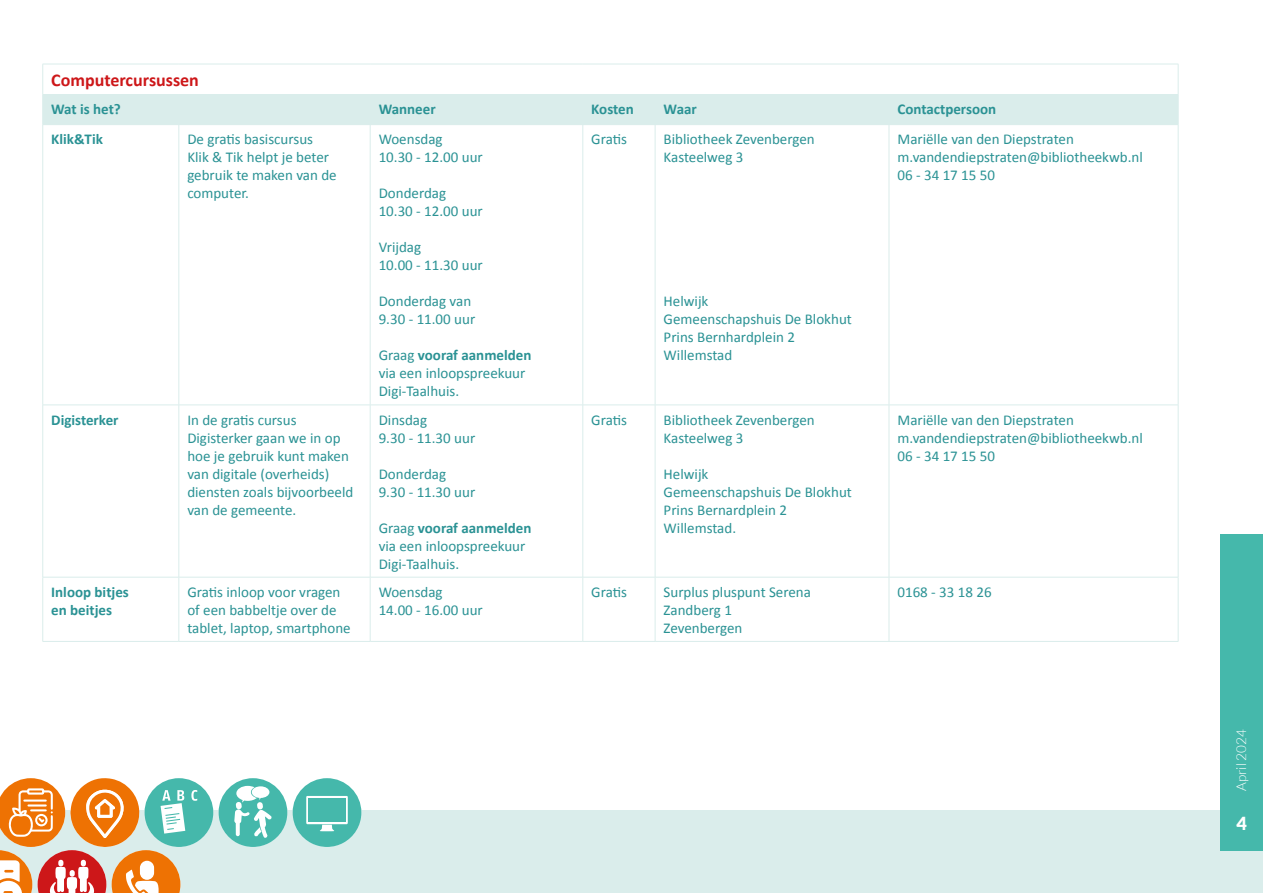
<style>
.page{position:relative;width:1263px;height:893px;background:#fff}
.page>*{position:absolute;margin:0;border:0;box-sizing:border-box;transform-origin:0 0}
.t1{font:700 18px "Calibri";color:#cd1719}
.t2{font:900 18px "Lato";color:#fff}
.t3{font:15px/18px "Calibri";color:#2a9294}
.t4{font:700 15px/18px "Calibri";color:#2a9294}
.t5{font:300 13.5px "Lato";color:#fff}
.s1{font-weight:700}
</style>
<div class="page">
<hr style="left:43px;top:64px;width:136px;height:1px;background:#daedeb">
<hr style="left:42px;top:64px;width:1px;height:30px;background:#daedeb">
<hr style="left:179px;top:64px;width:191px;height:1px;background:#daedeb">
<hr style="left:370px;top:64px;width:213px;height:1px;background:#daedeb">
<hr style="left:583px;top:64px;width:72px;height:1px;background:#daedeb">
<hr style="left:655px;top:64px;width:234px;height:1px;background:#daedeb">
<hr style="left:889px;top:64px;width:289px;height:1px;background:#daedeb">
<hr style="left:1178px;top:64px;width:1px;height:30px;background:#daedeb">
<hr style="left:43px;top:94px;width:136px;height:1px;background:#daedeb">
<hr style="left:179px;top:94px;width:191px;height:1px;background:#daedeb">
<hr style="left:370px;top:94px;width:213px;height:1px;background:#daedeb">
<hr style="left:583px;top:94px;width:72px;height:1px;background:#daedeb">
<hr style="left:655px;top:94px;width:234px;height:1px;background:#daedeb">
<hr style="left:889px;top:94px;width:289px;height:1px;background:#daedeb">
<div style="left:42px;top:95px;width:1137px;height:30px;background:#daedeb"></div>
<hr style="left:42px;top:125px;width:1px;height:280px;background:#daedeb">
<hr style="left:42px;top:405px;width:1px;height:172px;background:#daedeb">
<hr style="left:42px;top:577px;width:1px;height:64px;background:#daedeb">
<hr style="left:43px;top:124px;width:136px;height:1px;background:#daedeb">
<hr style="left:179px;top:124px;width:191px;height:1px;background:#daedeb">
<hr style="left:370px;top:124px;width:213px;height:1px;background:#daedeb">
<hr style="left:583px;top:124px;width:72px;height:1px;background:#daedeb">
<hr style="left:655px;top:124px;width:234px;height:1px;background:#daedeb">
<hr style="left:889px;top:124px;width:289px;height:1px;background:#daedeb">
<hr style="left:179px;top:125px;width:1px;height:280px;background:#daedeb">
<hr style="left:179px;top:405px;width:1px;height:172px;background:#daedeb">
<hr style="left:179px;top:577px;width:1px;height:64px;background:#daedeb">
<hr style="left:370px;top:125px;width:1px;height:280px;background:#daedeb">
<hr style="left:370px;top:405px;width:1px;height:172px;background:#daedeb">
<hr style="left:370px;top:577px;width:1px;height:64px;background:#daedeb">
<hr style="left:582px;top:125px;width:1px;height:280px;background:#daedeb">
<hr style="left:582px;top:405px;width:1px;height:172px;background:#daedeb">
<hr style="left:582px;top:577px;width:1px;height:64px;background:#daedeb">
<hr style="left:655px;top:125px;width:1px;height:280px;background:#daedeb">
<hr style="left:655px;top:405px;width:1px;height:172px;background:#daedeb">
<hr style="left:655px;top:577px;width:1px;height:64px;background:#daedeb">
<hr style="left:889px;top:125px;width:1px;height:280px;background:#daedeb">
<hr style="left:889px;top:405px;width:1px;height:172px;background:#daedeb">
<hr style="left:889px;top:577px;width:1px;height:64px;background:#daedeb">
<hr style="left:1178px;top:125px;width:1px;height:280px;background:#daedeb">
<hr style="left:1178px;top:405px;width:1px;height:172px;background:#daedeb">
<hr style="left:1178px;top:577px;width:1px;height:64px;background:#daedeb">
<hr style="left:43px;top:405px;width:136px;height:1px;background:#daedeb">
<hr style="left:179px;top:405px;width:191px;height:1px;background:#daedeb">
<hr style="left:370px;top:405px;width:213px;height:1px;background:#daedeb">
<hr style="left:583px;top:405px;width:72px;height:1px;background:#daedeb">
<hr style="left:655px;top:405px;width:234px;height:1px;background:#daedeb">
<hr style="left:889px;top:405px;width:289px;height:1px;background:#daedeb">
<hr style="left:43px;top:577px;width:136px;height:1px;background:#daedeb">
<hr style="left:179px;top:577px;width:191px;height:1px;background:#daedeb">
<hr style="left:370px;top:577px;width:213px;height:1px;background:#daedeb">
<hr style="left:583px;top:577px;width:72px;height:1px;background:#daedeb">
<hr style="left:655px;top:577px;width:234px;height:1px;background:#daedeb">
<hr style="left:889px;top:577px;width:289px;height:1px;background:#daedeb">
<hr style="left:43px;top:641px;width:136px;height:1px;background:#daedeb">
<hr style="left:179px;top:641px;width:191px;height:1px;background:#daedeb">
<hr style="left:370px;top:641px;width:213px;height:1px;background:#daedeb">
<hr style="left:583px;top:641px;width:72px;height:1px;background:#daedeb">
<hr style="left:655px;top:641px;width:234px;height:1px;background:#daedeb">
<hr style="left:889px;top:641px;width:289px;height:1px;background:#daedeb">
<div style="left:0;top:810px;width:1263px;height:83px;background:#daedeb"></div>
<div style="left:1220px;top:534px;width:43px;height:316px;background:#45b8ab"></div>
<svg style="left:219px;top:778px;width:68px;height:69px"></svg>
<svg style="left:293px;top:778px;width:68px;height:69px"></svg>
<div style="left:308px;top:798px;width:38px;height:24px;background:#45b8ab"></div>
<svg style="left:0;top:778px;width:213px;height:115px"></svg>
<p class="t1" style="left:51px;top:67px;width:149px">Computercursussen</p>
<p class="t4" style="left:51px;top:100px;width:71px">Wat is het?</p>
<p class="t4" style="left:379px;top:100px;width:58px">Wanneer</p>
<p class="t4" style="left:591px;top:100px;width:44px">Kosten</p>
<p class="t4" style="left:664px;top:100px;width:35px">Waar</p>
<p class="t4" style="left:897px;top:100px;width:100px">Contactpersoon</p>
<p class="t4" style="left:51px;top:130px;width:53px">Klik&amp;Tik</p>
<p class="t3" style="left:187px;top:130px;width:151px">De gratis basiscursus<br>Klik &amp; Tik helpt je beter gebruik te maken van de computer.</p>
<p class="t3" style="left:379px;top:130px;width:106px">Woensdag<br>10.30 - 12.00 uur</p>
<p class="t3" style="left:591px;top:130px;width:37px">Gratis</p>
<p class="t3" style="left:664px;top:130px;width:153px">Bibliotheek Zevenbergen<br>Kasteelweg 3</p>
<p class="t3" style="left:897px;top:130px;width:178px">Mariëlle van den Diepstraten</p>
<p class="t3" style="left:897px;top:148px;width:247px">m.vandendiepstraten@bibliotheekwb.nl</p>
<p class="t3" style="left:897px;top:166px;width:99px">06 - 34 17 15 50</p>
<p class="t3" style="left:379px;top:184px;width:69px">Donderdag</p>
<p class="t3" style="left:379px;top:202px;width:106px">10.30 - 12.00 uur</p>
<p class="t3" style="left:379px;top:238px;width:106px">Vrijdag<br>10.00 - 11.30 uur</p>
<p class="t3" style="left:379px;top:292px;width:94px">Donderdag van</p>
<p class="t3" style="left:379px;top:310px;width:98px">9.30 - 11.00 uur</p>
<p class="t3" style="left:379px;top:346px;width:154px">Graag <span class="s1">vooraf aanmelden </span>via een inloopspreekuur<br>Digi-Taalhuis.</p>
<p class="t3" style="left:664px;top:292px;width:46px">Helwijk</p>
<p class="t3" style="left:664px;top:310px;width:190px">Gemeenschapshuis De Blokhut</p>
<p class="t3" style="left:664px;top:328px;width:133px">Prins Bernhardplein 2<br>Willemstad</p>
<p class="t4" style="left:51px;top:410px;width:69px">Digisterker</p>
<p class="t3" style="left:187px;top:410px;width:168px">In de gratis cursus<br>Digisterker gaan we in op hoe je gebruik kunt maken van digitale (overheids) diensten zoals bijvoorbeeld van de gemeente.</p>
<p class="t3" style="left:379px;top:410px;width:50px">Dinsdag</p>
<p class="t3" style="left:379px;top:428px;width:98px">9.30 - 11.30 uur</p>
<p class="t3" style="left:379px;top:464px;width:69px">Donderdag</p>
<p class="t3" style="left:379px;top:482px;width:98px">9.30 - 11.30 uur</p>
<p class="t3" style="left:379px;top:518px;width:154px">Graag <span class="s1">vooraf aanmelden </span>via een inloopspreekuur<br>Digi-Taalhuis.</p>
<p class="t3" style="left:591px;top:410px;width:37px">Gratis</p>
<p class="t3" style="left:664px;top:410px;width:153px">Bibliotheek Zevenbergen<br>Kasteelweg 3</p>
<p class="t3" style="left:664px;top:464px;width:46px">Helwijk</p>
<p class="t3" style="left:664px;top:482px;width:190px">Gemeenschapshuis De Blokhut<br>Prins Bernardplein 2</p>
<p class="t3" style="left:664px;top:518px;width:74px">Willemstad.</p>
<p class="t3" style="left:897px;top:410px;width:178px">Mariëlle van den Diepstraten</p>
<p class="t3" style="left:897px;top:428px;width:247px">m.vandendiepstraten@bibliotheekwb.nl</p>
<p class="t3" style="left:897px;top:446px;width:99px">06 - 34 17 15 50</p>
<p class="t4" style="left:51px;top:582px;width:79px">Inloop bitjes en beitjes</p>
<p class="t3" style="left:187px;top:582px;width:165px">Gratis inloop voor vragen of een babbeltje over de tablet, laptop, smartphone</p>
<p class="t3" style="left:379px;top:582px;width:106px">Woensdag<br>14.00 - 16.00 uur</p>
<p class="t3" style="left:591px;top:582px;width:37px">Gratis</p>
<p class="t3" style="left:664px;top:582px;width:149px">Surplus pluspunt Serena<br>Zandberg 1<br>Zevenbergen</p>
<p class="t3" style="left:897px;top:582px;width:96px">0168 - 33 18 26</p>
<p class="t5" style="left:1234px;top:791px;width:63px;rotate:-90deg">April 2024</p>
<p class="t2" style="left:1236px;top:813px;width:12px">4</p>
</div>
